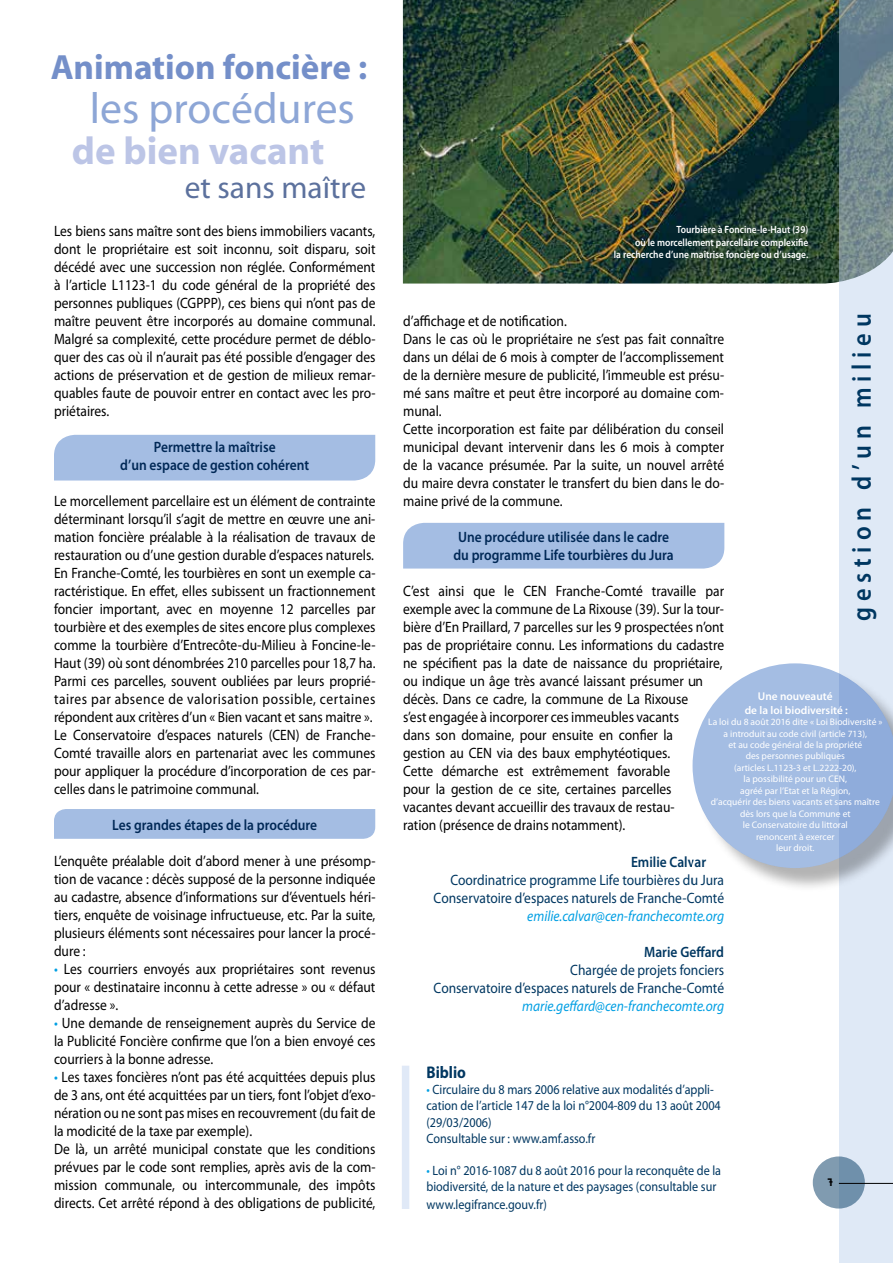
<style>
.page{position:relative;width:893px;height:1263px;background:#fff}
.page>*{position:absolute;margin:0;border:0;box-sizing:border-box;transform-origin:0 0}
.t1{font:43.65px "Myriad";color:#8da6d6}
.t2{font:700 39px "Myriad";color:#bcc5e6}
.t3{font:700 35.1px "Myriad";color:#748fc9}
.t4{font:31.35px "Myriad";color:#5c719d}
.t5{font:600 27px "Myriad Pro";letter-spacing:.24em;color:#003761;scale:.9 1}
.t6{font:18px "Minimum A Noir";color:#000}
.t7{font:700 16.95px "Myriad Pro";color:#003761;scale:.9 1}
.t8{font:15px/18px "Myriad Pro";color:#000;text-align:justify;scale:.9 1}
.t9{font:600 15px/18px "Myriad Pro";color:#003761;text-align:center;scale:.9 1}
.t10{font:15px/18px "Myriad Pro";color:#003761;text-align:right;scale:.9 1}
.t11{font:italic 15px "Myriad Pro";color:#009fe3;scale:.9 1}
.t12{font:13.5px/16.2px "Myriad Pro";color:#003761;scale:.9 1}
.t13{font:600 11.25px/13.5px "Myriad Pro";color:#fff;text-align:center}
.t14{font:600 10.5px/12.6px "Myriad Pro";color:#fff;text-align:right;scale:.9 1}
.t15{font:9.6px/11.4px "Myriad Pro";color:#fff;text-align:center}
.s1{color:#009fe3}
</style>
<div class="page">
<img style="left:403px;top:0;width:436px;height:284px">
<svg style="left:839px;top:0;width:54px;height:1263px;background:#c2cfda"></svg>
<svg style="left:813px;top:1156px;width:52px;height:52px;background:#7996ae"></svg>
<hr style="left:839px;top:1183px;width:54px;height:1px;background:#000">
<div style="left:402px;top:1066px;width:7px;height:143px;background:#e0e9f7"></div>
<div style="left:54px;top:435px;width:321px;height:45px;background:#a4bde3"></div>
<div style="left:54px;top:809px;width:321px;height:30px;background:#a4bde3"></div>
<div style="left:403px;top:523px;width:321px;height:45px;background:#a4bde3"></div>
<div style="left:696px;top:666px;width:197px;height:226px;background:#000;opacity:.3"></div>
<svg style="left:692px;top:663px;width:201px;height:205px;background:#adc2e3"></svg>
<h3 class="t3" style="left:51px;top:49px;width:318px">Animation foncière :</h3>
<h1 class="t1" style="left:90px;top:87px;width:266px">les procédures</h1>
<h2 class="t2" style="left:72px;top:131px;width:254px">de bien vacant</h2>
<h3 class="t4" style="left:185px;top:172px;width:183px">et sans maître</h3>
<p class="t8" style="left:54px;top:221px;width:359px">Les biens sans maître sont des biens immobiliers vacants, dont le propriétaire est soit inconnu, soit disparu, soit décédé avec une succession non réglée. Conformément à l’article L1123-1 du code général de la propriété des personnes publiques (CGPPP), ces biens qui n’ont pas de maître peuvent être incorporés au domaine communal.<br>Malgré sa complexité, cette procédure permet de déblo&shy;quer des cas où il n’aurait pas été possible d’engager des actions de préservation et de gestion de milieux remar&shy;quables faute de pouvoir entrer en contact avec les pro&shy;priétaires.</p>
<p class="t9" style="left:120px;top:437px;width:211px">Permettre la maîtrise<br>d’un espace de gestion cohérent</p>
<p class="t8" style="left:54px;top:491px;width:359px;text-align:left">Le morcellement parcellaire est un élément de contrainte déterminant lorsqu’il s’agit de mettre en œuvre une ani&shy;mation foncière préalable à la réalisation de travaux de restauration ou d’une gestion durable d’espaces naturels.<br>En Franche-Comté, les tourbières en sont un exemple ca&shy;ractéristique. En effet, elles subissent un fractionnement foncier important, avec en moyenne 12 parcelles par tourbière et des exemples de sites encore plus complexes comme la tourbière d’Entrecôte-du-Milieu à Foncine-le-Haut (39) où sont dénombrées 210 parcelles pour 18,7 ha.<br>Parmi ces parcelles, souvent oubliées par leurs proprié&shy;taires par absence de valorisation possible, certaines répondent aux critères d’un « Bien vacant et sans maitre ».<br>Le Conservatoire d’espaces naturels (CEN) de Franche-Comté travaille alors en partenariat avec les communes pour appliquer la procédure d’incorporation de ces par&shy;celles dans le patrimoine communal.</p>
<p class="t9" style="left:112px;top:815px;width:229px">Les grandes étapes de la procédure</p>
<p class="t8" style="left:54px;top:851px;width:359px">L’enquête préalable doit d’abord mener à une présomp&shy;tion de vacance : décès supposé de la personne indiquée au cadastre, absence d’informations sur d’éventuels héri&shy;tiers, enquête de voisinage infructueuse, etc. Par la suite, plusieurs éléments sont nécessaires pour lancer la procé&shy;dure :</p>
<p class="t8" style="left:54px;top:959px;width:359px"><span class="s1">•</span> Les courriers envoyés aux propriétaires sont revenus pour « destinataire inconnu à cette adresse » ou « défaut d’adresse ».</p>
<p class="t8" style="left:54px;top:1013px;width:359px"><span class="s1">•</span> Une demande de renseignement auprès du Service de la Publicité Foncière confirme que l’on a bien envoyé ces courriers à la bonne adresse.</p>
<p class="t8" style="left:54px;top:1067px;width:359px;text-align:left"><span class="s1">•</span> Les taxes foncières n’ont pas été acquittées depuis plus de 3 ans, ont été acquittées par un tiers, font l’objet d’exo&shy;nération ou ne sont pas mises en recouvrement (du fait de la modicité de la taxe par exemple).<br>De là, un arrêté municipal constate que les conditions prévues par le code sont remplies, après avis de la com&shy;mission communale, ou intercommunale, des impôts directs. Cet arrêté répond à des obligations de publicité,</p>
<p class="t14" style="left:614px;top:223px;width:217px">Tourbière à Foncine-le-Haut (39)<br>où le morcellement parcellaire complexifie<br>la recherche d’une maîtrise foncière ou d’usage.</p>
<p class="t8" style="left:403px;top:311px;width:358px;text-align:left">d’affichage et de notification.<br>Dans le cas où le propriétaire ne s’est pas fait connaître dans un délai de 6 mois à compter de l’accomplissement de la dernière mesure de publicité, l’immeuble est présu&shy;mé sans maître et peut être incorporé au domaine com&shy;munal.<br>Cette incorporation est faite par délibération du conseil municipal devant intervenir dans les 6 mois à compter de la vacance présumée. Par la suite, un nouvel arrêté du maire devra constater le transfert du bien dans le do&shy;maine privé de la commune.</p>
<p class="t9" style="left:453px;top:527px;width:246px">Une procédure utilisée dans le cadre du programme Life tourbières du Jura</p>
<p class="t8" style="left:403px;top:581px;width:358px;text-align:left">C’est ainsi que le CEN Franche-Comté travaille par exemple avec la commune de La Rixouse (39). Sur la tour&shy;bière d’En Praillard, 7 parcelles sur les 9 prospectées n’ont pas de propriétaire connu. Les informations du cadastre ne spécifient pas la date de naissance du propriétaire, ou indique un âge très avancé laissant présumer un décès. Dans ce cadre, la commune de La Rixouse<br>s’est engagée à incorporer ces immeubles vacants<br>dans son domaine, pour ensuite en confier la<br>gestion au CEN via des baux emphytéotiques.<br>Cette démarche est extrêmement favorable<br>pour la gestion de ce site, certaines parcelles vacantes devant accueillir des travaux de restau-<br>ration (présence de drains notamment).</p>
<p class="t9" style="left:631px;top:852px;width:85px">Emilie Calvar</p>
<p class="t10" style="left:434px;top:871px;width:324px">Coordinatrice programme Life tourbières du Jura<br>Conservatoire d’espaces naturels de Franche-Comté</p>
<p class="t11" style="left:527px;top:907px;width:220px">emilie.calvar@cen-franchecomte.org</p>
<p class="t9" style="left:644px;top:942px;width:90px">Marie Geffard</p>
<p class="t10" style="left:434px;top:961px;width:324px">Chargée de projets fonciers<br>Conservatoire d’espaces naturels de Franche-Comté</p>
<p class="t11" style="left:522px;top:997px;width:226px">marie.geffard@cen-franchecomte.org</p>
<h3 class="t5" style="left:844px;top:621px;width:343px;rotate:-90deg">gestion d’un milieu</h3>
<p class="t13" style="left:745px;top:689px;width:105px">Une nouveauté<br>de la loi biodiversité :</p>
<p class="t15" style="left:708px;top:716px;width:176px">La loi du 8 août 2016 dite « Loi Biodiversité » a introduit au code civil (article 713),<br>et au code général de la propriété<br>des personnes publiques<br>(articles L.1123-3 et L.2222-20),<br>la possibilité pour un CEN,<br>agréé par l’Etat et la Région,<br>d’acquérir des biens vacants et sans maître dès lors que la Commune et<br>le Conservatoire du littoral<br>renoncent à exercer<br>leur droit.</p>
<p class="t7" style="left:426px;top:1061px;width:45px">Biblio</p>
<p class="t12" style="left:426px;top:1081px;width:329px"><span class="s1">•</span> Circulaire du 8 mars 2006 relative aux modalités d’appli&shy;cation de l’article 147 de la loi n°2004-809 du 13 août 2004 (29/03/2006)<br>Consultable sur : www.amf.asso.fr</p>
<p class="t12" style="left:426px;top:1162px;width:329px"><span class="s1">•</span> Loi n° 2016-1087 du 8 août 2016 pour la reconquête de la biodiversité, de la nature et des paysages (consultable sur</p>
<p class="t12" style="left:426px;top:1196px;width:135px">www.legifrance.gouv.fr)</p>
<p class="t6" style="left:828px;top:1172px;width:8px">7</p>
</div>
